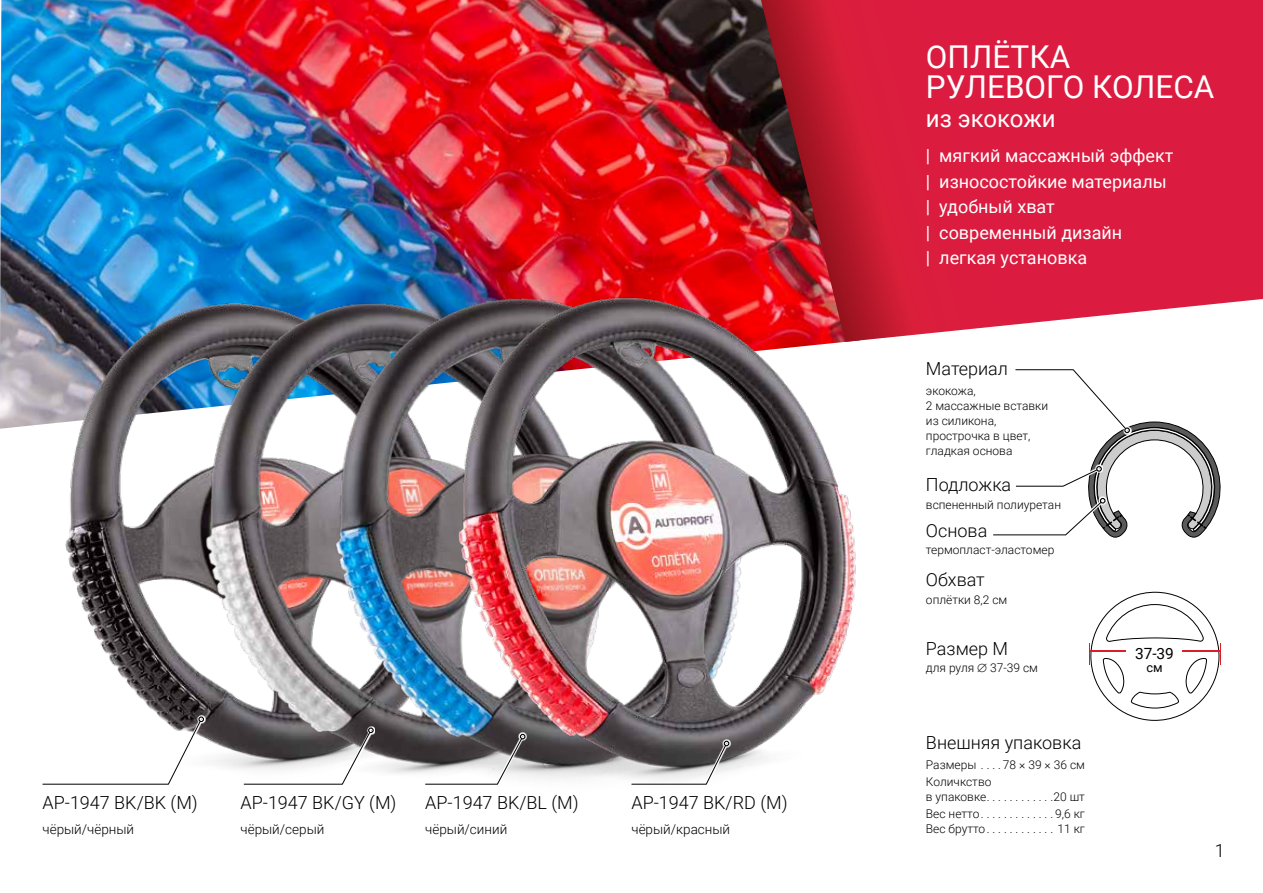
<style>
.page{position:relative;width:1263px;height:893px;background:#fff}
.page>*{position:absolute;margin:0;border:0;box-sizing:border-box;transform-origin:0 0}
.t1{font:31.5px/30px "Roboto";color:#fff}
.t2{font:24px "Roboto";color:#fff}
.t3{font:300 18px "Roboto";color:#000}
.t4{font:18px/25.5px "Roboto";color:#fff}
.t5{font:15.45px "Roboto";color:#000}
.t6{font:300 13.5px "Roboto";color:#000}
.t7{font:12.9px "Roboto";color:#000}
.t8{font:300 12px/15px "Roboto";color:#000}
</style>
<div class="page">
<img style="left:0;top:0;width:761px;height:429px">
<svg style="left:761px;top:0;width:502px;height:338px;background:#d32645"></svg>
<img style="left:51px;top:243px;width:297px;height:397px">
<img style="left:100px;top:251px;width:145px;height:518px">
<img style="left:245px;top:251px;width:103px;height:475px">
<img style="left:348px;top:236px;width:542px;height:543px">
<div style="left:41px;top:715px;width:164px;height:71px;background:#fff"></div>
<svg style="left:42px;top:716px;width:162px;height:69px"></svg>
<svg style="left:242px;top:726px;width:133px;height:53px"></svg>
<svg style="left:243px;top:727px;width:131px;height:58px"></svg>
<svg style="left:424px;top:732px;width:103px;height:47px"></svg>
<svg style="left:424px;top:734px;width:101px;height:51px"></svg>
<svg style="left:630px;top:739px;width:101px;height:40px"></svg>
<svg style="left:631px;top:741px;width:98px;height:44px"></svg>
<svg style="left:1089px;top:591px;width:132px;height:130px"></svg>
<svg style="left:993px;top:369px;width:228px;height:168px"></svg>
<h3 class="t3" style="left:43px;top:790px;width:157px">AP-1947 BK/BK (М)</h3>
<h3 class="t3" style="left:425px;top:790px;width:155px">AP-1947 BK/BL (М)</h3>
<h3 class="t3" style="left:631px;top:790px;width:158px">AP-1947 BK/RD (М)</h3>
<h3 class="t3" style="left:241px;top:790px;width:157px">AP-1947 BK/GY (М)</h3>
<p class="t6" style="left:43px;top:819px;width:93px">чёрый/чёрный</p>
<p class="t6" style="left:240px;top:819px;width:85px">чёрый/серый</p>
<p class="t6" style="left:425px;top:819px;width:84px">чёрый/синий</p>
<p class="t6" style="left:631px;top:819px;width:100px">чёрый/красный</p>
<h1 class="t1" style="left:926px;top:41px;width:290px">ОПЛЁТКА<br>РУЛЕВОГО КОЛЕСА</h1>
<h2 class="t2" style="left:926px;top:101px;width:131px">из экокожи</h2>
<h3 class="t4" style="left:926px;top:143px;width:249px">| мягкий массажный эффект | износостойкие материалы | удобный хват<br>| современный дизайн<br>| легкая установка</h3>
<h3 class="t3" style="left:926px;top:356px;width:84px">Материал</h3>
<p class="t8" style="left:926px;top:383px;width:124px">экокожа,<br>2 массажные вставки из силикона, прострочка в цвет, гладкая основа</p>
<h3 class="t3" style="left:926px;top:472px;width:87px">Подложка</h3>
<p class="t8" style="left:926px;top:496px;width:137px">вспененный полиуретан</p>
<h3 class="t3" style="left:926px;top:518px;width:63px">Основа</h3>
<p class="t8" style="left:926px;top:542px;width:130px">термопласт-эластомер</p>
<h3 class="t3" style="left:926px;top:567px;width:60px">Обхват</h3>
<p class="t8" style="left:926px;top:592px;width:83px">оплётки 8,2 см</p>
<h3 class="t3" style="left:926px;top:636px;width:84px">Размер М</h3>
<p class="t8" style="left:926px;top:660px;width:113px">для руля ∅ 37-39 см</p>
<h3 class="t3" style="left:926px;top:730px;width:157px">Внешняя упаковка</h3>
<p class="t8" style="left:926px;top:756px;width:160px;line-height:17.1px">Размеры . . . 78 × 39 × 36 см<br>Количкство</p>
<p class="t8" style="left:926px;top:788px;width:160px;line-height:17.1px">в упаковке . . . . . . . . . . . 20 шт<br>Вес нетто . . . . . . . . . . . . 9,6 кг</p>
<p class="t8" style="left:926px;top:821px;width:160px">Вес брутто . . . . . . . . . . . . 11 кг</p>
<p class="t5" style="left:1135px;top:642px;width:40px">37-39</p>
<p class="t7" style="left:1146px;top:658px;width:18px">см</p>
<h3 class="t3" style="left:1215px;top:838px;width:11px">1</h3>
</div>
